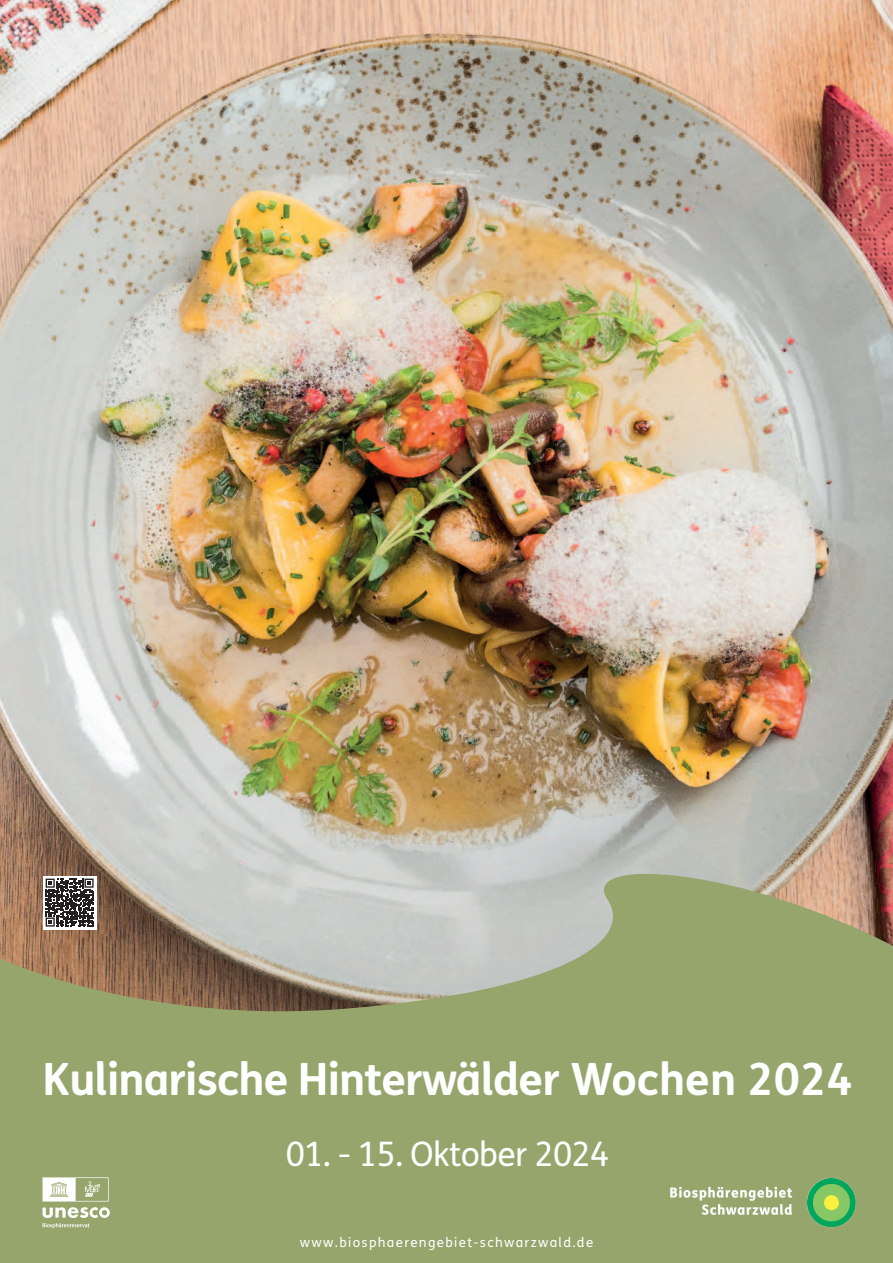
<style>
.page{position:relative;width:893px;height:1263px;background:#fff}
.page>*{position:absolute;margin:0;border:0;box-sizing:border-box;transform-origin:0 0}
.t1{font:700 44.55px "FS Me";letter-spacing:-.02em;color:#fff}
.t2{font:33.75px "FS Me";letter-spacing:-.02em;color:#fff}
.t3{font:600 15px "Myriad Pro";letter-spacing:.1em;color:#fff}
.t4{font:13.35px "FS Me";letter-spacing:.1em;color:#fff}
</style>
<div class="page">
<img style="left:0;top:0;width:893px;height:856px">
<svg style="left:0;top:856px;width:893px;height:407px;background:#9ca579"></svg>
<svg style="left:43px;top:1177px;width:110px;height:57px;background:#aab78a"></svg>
<img style="left:639px;top:1142px;width:254px;height:120px">
<h1 class="t1" style="left:43px;top:1054px;width:812px">Kulinarische Hinterwälder Wochen 2024</h1>
<h2 class="t2" style="left:286px;top:1140px;width:325px">01. - 15. Oktober 2024</h2>
<p class="t3" style="left:286px;top:1236px;width:323px">www.biosphaerengebiet-schwarzwald.de</p>
<p class="t4" style="left:300px;top:1236px;width:295px">www.biosphaerengebiet-schwarzwald.de</p>
</div>
